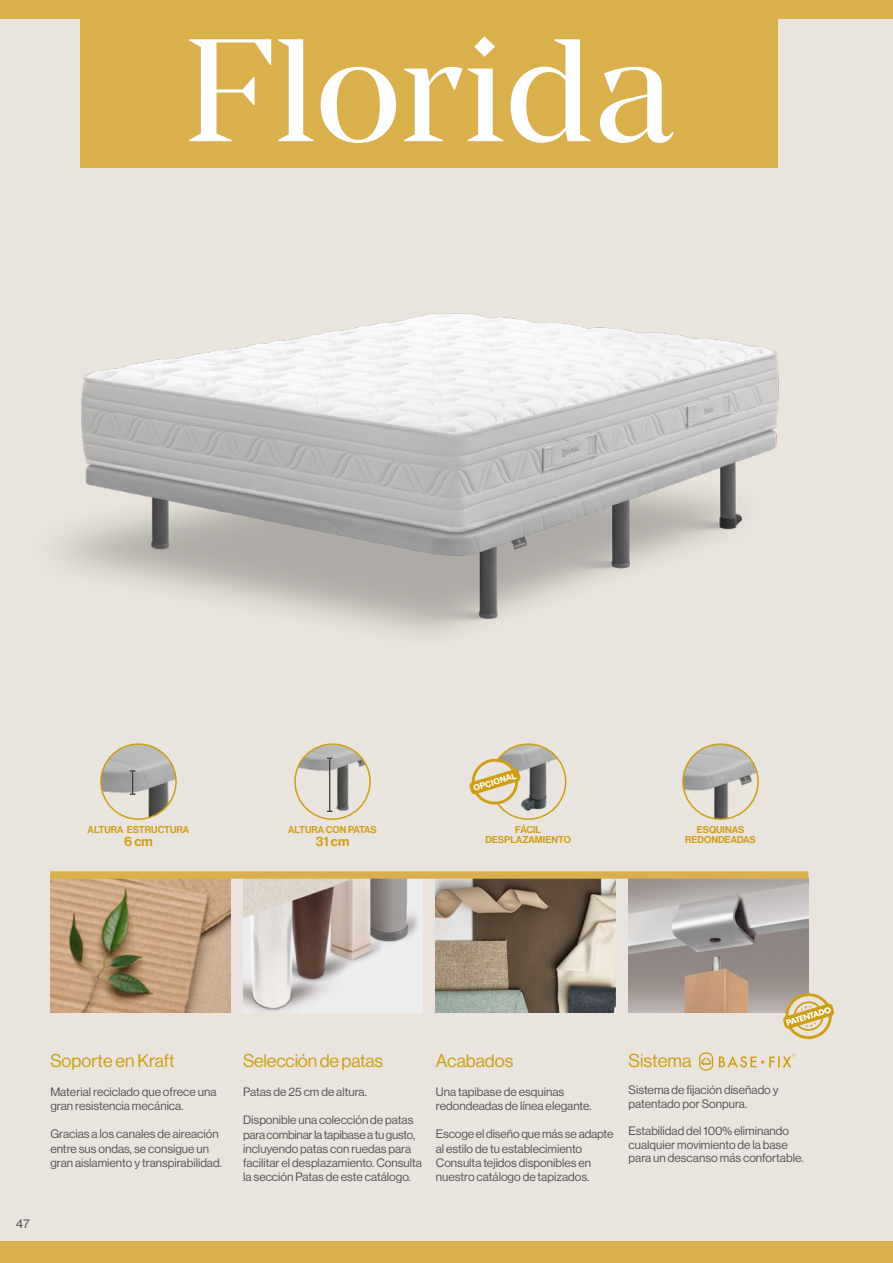
<style>
.page{position:relative;width:893px;height:1263px;background:#e9e5de}
.page>*{position:absolute;margin:0;border:0;box-sizing:border-box;transform-origin:0 0}
.t1{font:145.5px "Manier";letter-spacing:-.005em;color:#fff}
.t2{font:18.45px "Neue Haas Grotesk Display";color:#cf9e14}
.t3{font:18px "Neue Haas Grotesk Display";letter-spacing:-.01em;color:#cf9e14}
.t4{font:500 13.5px "Neue Haas Grotesk Display";color:#cf9e14}
.t5{font:12px/14.2px "Neue Haas Grotesk Display";color:#575756}
.t6{font:12px "Neue Haas Grotesk Text";color:#575756}
.t7{font:500 9.75px/10.5px "Neue Haas Grotesk Display";color:#cf9e14;text-align:center}
.t8{font:700 8.25px "Neue Haas Grotesk Text";color:#fff}
</style>
<div class="page">
<div style="left:0;top:0;width:893px;height:19px;background:#d9b04b"></div>
<div style="left:0;top:1242px;width:893px;height:21px;background:#d9b04b"></div>
<div style="left:81px;top:0;width:697px;height:168px;background:#d9b04b"></div>
<img style="left:243px;top:879px;width:180px;height:133px">
<img style="left:436px;top:879px;width:180px;height:133px">
<img style="left:629px;top:879px;width:179px;height:133px">
<img style="left:59px;top:313px;width:720px;height:322px">
<img style="left:50px;top:879px;width:180px;height:133px">
<svg style="left:783px;top:992px;width:51px;height:47px"></svg>
<img style="left:295px;top:744px;width:75px;height:75px;border-radius:38px">
<div style="left:294px;top:743px;width:77px;height:77px;border:2px solid #cf9e14;border-radius:50%"></div>
<hr style="left:329px;top:758px;width:1px;height:53px;background:#3c3c3b">
<img style="left:101px;top:744px;width:75px;height:75px;border-radius:38px">
<div style="left:100px;top:743px;width:77px;height:77px;border:2px solid #cf9e14;border-radius:50%"></div>
<svg style="left:130px;top:770px;width:5px;height:25px"></svg>
<img style="left:683px;top:744px;width:75px;height:75px;border-radius:38px">
<div style="left:682px;top:743px;width:77px;height:77px;border:2px solid #cf9e14;border-radius:50%"></div>
<img style="left:491px;top:744px;width:75px;height:75px;border-radius:38px">
<div style="left:490px;top:743px;width:76px;height:77px;border:2px solid #cf9e14;border-radius:50%"></div>
<svg style="left:469px;top:758px;width:52px;height:48px"></svg>
<div style="left:50px;top:871px;width:758px;height:8px;background:#d9b04b"></div>
<svg style="left:699px;top:1052px;width:14px;height:18px"></svg>
<svg style="left:719px;top:1054px;width:76px;height:13px"></svg>
<h1 class="t1" style="left:184px;top:4px;width:492px">Florida</h1>
<p class="t8" style="left:472px;top:783px;width:46px;rotate:-17deg">OPCIONAL</p>
<p class="t7" style="left:485px;top:824px;width:87px">FÁCIL<br>DESPLAZAMIENTO</p>
<p class="t7" style="left:88px;top:824px;width:103px">ALTURA ESTRUCTURA</p>
<p class="t4" style="left:124px;top:834px;width:30px">6 cm</p>
<p class="t7" style="left:685px;top:824px;width:72px">ESQUINAS<br>REDONDEADAS</p>
<p class="t7" style="left:288px;top:824px;width:90px">ALTURA CON PATAS</p>
<p class="t4" style="left:316px;top:834px;width:35px">31 cm</p>
<p class="t6" style="left:16px;top:1216px;width:16px">47</p>
<h3 class="t3" style="left:50px;top:1051px;width:126px">Soporte en Kraft</h3>
<p class="t5" style="left:50px;top:1084px;width:168px">Material reciclado que ofrece una gran resistencia mecánica.</p>
<p class="t5" style="left:50px;top:1127px;width:173px">Gracias a los canales de aireación entre sus ondas, se consigue un gran aislamiento y transpirabilidad.</p>
<h3 class="t3" style="left:243px;top:1051px;width:142px">Selección de patas</h3>
<p class="t5" style="left:243px;top:1084px;width:126px">Patas de 25 cm de altura.</p>
<p class="t5" style="left:243px;top:1113px;width:180px">Disponible una colección de patas para combinar la tapibase a tu gusto, incluyendo patas con ruedas para facilitar el desplazamiento. Consulta la sección Patas de este catálogo.</p>
<h3 class="t3" style="left:436px;top:1051px;width:79px">Acabados</h3>
<p class="t5" style="left:436px;top:1084px;width:157px">Una tapibase de esquinas redondeadas de línea elegante.</p>
<p class="t5" style="left:436px;top:1127px;width:179px">Escoge el diseño que más se adapte al estilo de tu establecimiento<br>Consulta tejidos disponibles en nuestro catálogo de tapizados.</p>
<h2 class="t2" style="left:629px;top:1050px;width:65px">Sistema</h2>
<p class="t5" style="left:629px;top:1083px;width:152px;line-height:13.5px">Sistema de fijación diseñado y patentado por Sonpura.</p>
<p class="t5" style="left:629px;top:1124px;width:176px;line-height:13.5px">Estabilidad del 100% eliminando cualquier movimiento de la base para un descanso más confortable.</p>
</div>
